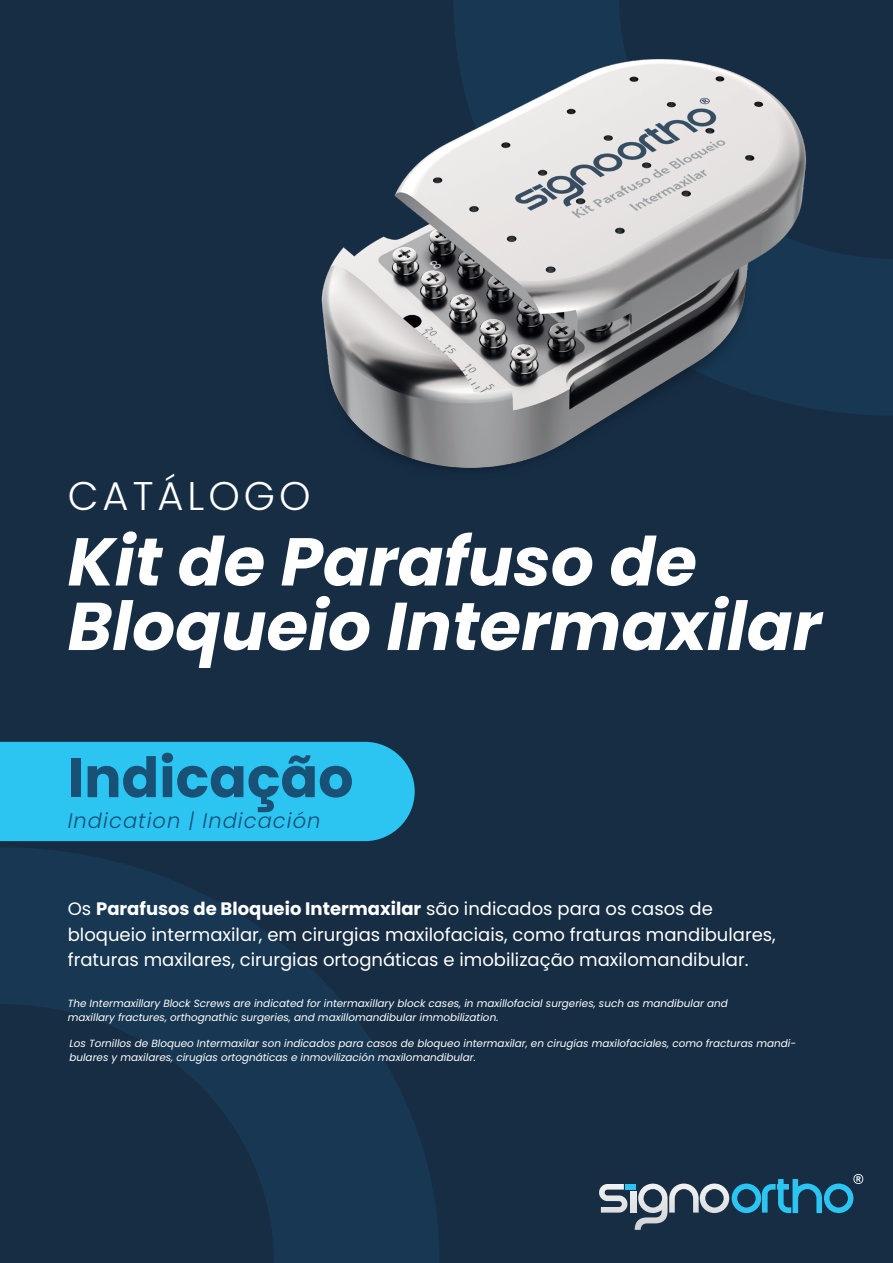
<style>
.page{position:relative;width:893px;height:1263px;background:#162d44}
.page>*{position:absolute;margin:0;border:0;box-sizing:border-box;transform-origin:0 0}
.t1{font:italic 700 67.5px/64.5px "Poppins";color:#fff}
.t2{font:700 55.5px "Poppins";color:#185076}
.t3{font:300 40.05px "Poppins";letter-spacing:.1em;color:#fff}
.t4{font:italic 300 21px "Poppins";letter-spacing:.05em;color:#185076}
.t5{font:18px/25.5px "Poppins";color:#fff}
.t6{font:italic 10.35px/14px "Poppins";color:#fff}
.s1{font-weight:700}
</style>
<div class="page">
<svg style="left:454px;top:0;width:439px;height:415px"></svg>
<svg style="left:0;top:848px;width:439px;height:415px"></svg>
<div style="left:0;top:742px;width:415px;height:99px;background:#2cc4f1"></div>
<img style="left:321px;top:46px;width:556px;height:424px">
<div style="left:630px;top:1191px;width:6px;height:21px;background:#e5e6e8"></div>
<div style="left:625px;top:1184px;width:11px;height:5px;background:#2cc4f1"></div>
<svg style="left:599px;top:1184px;width:28px;height:28px"></svg>
<svg style="left:635px;top:1174px;width:228px;height:56px"></svg>
<h3 class="t3" style="left:68px;top:473px;width:244px">CATÁLOGO</h3>
<h1 class="t1" style="left:68px;top:530px;width:755px">Kit de Parafuso de<br>Bloqueio Intermaxilar</h1>
<h2 class="t2" style="left:68px;top:745px;width:287px">Indicação</h2>
<h3 class="t4" style="left:68px;top:808px;width:254px">Indication | Indicación</h3>
<h3 class="t5" style="left:68px;top:896px;width:710px">Os <span class="s1">Parafusos de Bloqueio Intermaxilar</span> são indicados para os casos de bloqueio intermaxilar, em cirurgias maxilofaciais, como fraturas mandibulares, fraturas maxilares, cirurgias ortognáticas e imobilização maxilomandibular.</h3>
<p class="t6" style="left:68px;top:997px;width:661px">The Intermaxillary Block Screws are indicated for intermaxillary block cases, in maxillofacial surgeries, such as mandibular and maxillary fractures, orthognathic surgeries, and maxillomandibular immobilization.</p>
<p class="t6" style="left:69px;top:1037px;width:728px">Los Tornillos de Bloqueo Intermaxilar son indicados para casos de bloqueo intermaxilar, en cirugías maxilofaciales, como fracturas mandi&shy;bulares y maxilares, cirugías ortognáticas e inmovilización maxilomandibular.</p>
</div>
